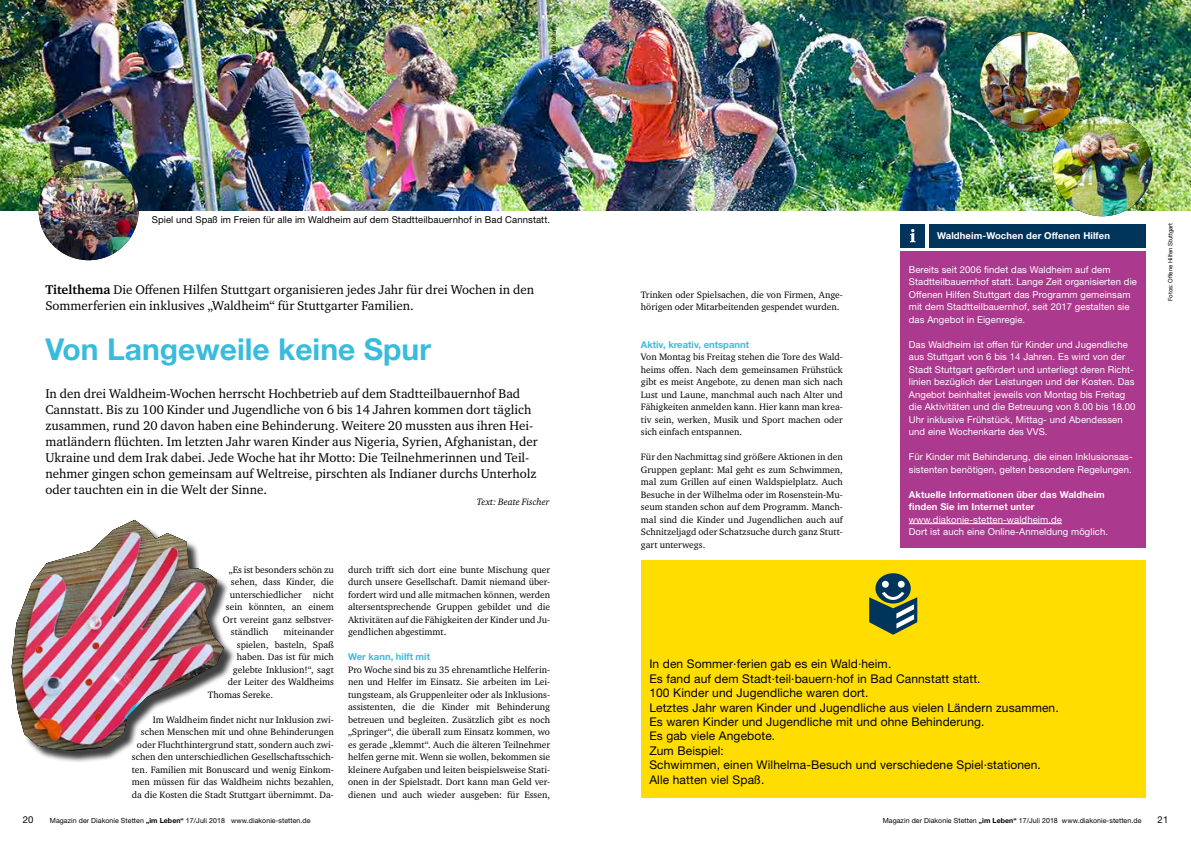
<style>
.page{position:relative;width:1191px;height:842px;background:#fff}
.page>*{position:absolute;margin:0;border:0;box-sizing:border-box;transform-origin:0 0}
.t1{font:700 30px "Helvetica Neue";color:#39bcdc}
.t2{font:13px/16px "Charter ITC Std";color:#000}
.t3{font:12px/14.4px "Helvetica Neue LT Std";letter-spacing:.01em;color:#000}
.t4{font:9.5px/12.5px "Charter ITC Std";color:#000;text-align:justify}
.t5{font:9.5px/12.5px "Helvetica Neue LT Std";letter-spacing:.01em;color:#fff}
.t6{font:700 9.5px/12.5px "Helvetica Neue LT Std";letter-spacing:.01em;color:#fff}
.t7{font:9.5px "Helvetica Neue LT Std";letter-spacing:.01em;color:#000}
.t8{font:700 9.5px "Helvetica Neue LT Std";color:#39bcdc}
.t9{font:italic 9.5px "Charter ITC Std";color:#000}
.t10{font:7px "Helvetica Neue LT Std";letter-spacing:.01em;color:#000}
.t11{font:6px "Helvetica Neue LT Std";color:#000}
.s1{font-weight:700}
</style>
<div class="page">
<div style="left:900px;top:251px;width:245px;height:297px;background:#ab398d"></div>
<hr style="left:909px;top:523px;width:153px;height:1px;background:#fff">
<div style="left:900px;top:224px;width:25px;height:24px;background:#00355b"></div>
<svg style="left:910px;top:229px;width:5px;height:13px"></svg>
<div style="left:928px;top:224px;width:217px;height:24px;background:#00355b"></div>
<img style="left:0;top:0;width:1191px;height:210px">
<div style="left:641px;top:560px;width:504px;height:238px;background:#fd0"></div>
<div style="left:875px;top:573px;width:35px;height:30px;background:#00355b;border-radius:50%"></div>
<div style="left:882px;top:581px;width:6px;height:7px;background:#fff;border-radius:50%"></div>
<div style="left:897px;top:581px;width:7px;height:7px;background:#fff;border-radius:50%"></div>
<svg style="left:869px;top:588px;width:48px;height:47px"></svg>
<img style="left:1052px;top:116px;width:100px;height:100px;border-radius:50px">
<img style="left:980px;top:32px;width:100px;height:100px;border-radius:50px">
<div style="left:14px;top:522px;width:221px;height:241px;background:#000;opacity:.75"></div>
<img style="left:12px;top:520px;width:212px;height:231px">
<img style="left:39px;top:160px;width:100px;height:100px;border-radius:50px">
<p class="t11" style="left:550px;top:83px;width:62px;rotate:-90deg">Foto: Hannah Kaltarar</p>
<p class="t7" style="left:152px;top:214px;width:400px">Spiel und Spaß im Freien für alle im Waldheim auf dem Stadtteilbauernhof in Bad Cannstatt.</p>
<h2 class="t2" style="left:45px;top:281px;width:490px"><span class="s1">Titelthema</span> Die Offenen Hilfen Stuttgart organisieren jedes Jahr für drei Wochen in den<br>Sommerferien ein inklusives „Waldheim“ für Stuttgarter Familien.</h2>
<h1 class="t1" style="left:45px;top:331px;width:387px">Von Langeweile keine Spur</h1>
<p class="t2" style="left:45px;top:385px;width:494px">In den drei Waldheim-Wochen herrscht Hochbetrieb auf dem Stadtteilbauernhof Bad Cannstatt. Bis zu 100 Kinder und Jugendliche von 6 bis 14 Jahren kommen dort täglich zusammen, rund 20 davon haben eine Behinderung. Weitere 20 mussten aus ihren Hei&shy;matländern flüchten. Im letzten Jahr waren Kinder aus Nigeria, Syrien, Afghanistan, der Ukraine und dem Irak dabei. Jede Woche hat ihr Motto: Die Teilnehmerinnen und Teil&shy;nehmer gingen schon gemeinsam auf Weltreise, pirschten als Indianer durchs Unterholz oder tauchten ein in die Welt der Sinne.</p>
<p class="t9" style="left:477px;top:496px;width:74px">Text: Beate Fischer</p>
<p class="t4" style="left:229px;top:563px;width:107px">„Es ist besonders schön zu</p>
<p class="t4" style="left:231px;top:576px;width:105px">sehen, dass Kinder, die</p>
<p class="t4" style="left:230px;top:588px;width:106px">unterschiedlicher nicht</p>
<p class="t4" style="left:226px;top:601px;width:109px">sein könnten, an einem</p>
<p class="t4" style="left:223px;top:613px;width:112px">Ort vereint ganz selbstver-</p>
<p class="t4" style="left:231px;top:626px;width:39px">ständlich</p>
<p class="t4" style="left:283px;top:626px;width:52px">miteinander</p>
<p class="t4" style="left:237px;top:638px;width:99px">spielen, basteln, Spaß</p>
<p class="t4" style="left:237px;top:651px;width:99px">haben. Das ist für mich</p>
<p class="t4" style="left:233px;top:663px;width:103px">gelebte Inklusion!“, sagt</p>
<p class="t4" style="left:228px;top:676px;width:108px">der Leiter des Waldheims</p>
<p class="t4" style="left:208px;top:688px;width:67px">Thomas Sereke.</p>
<p class="t4" style="left:132px;top:713px;width:204px;text-align:right">Im Waldheim findet nicht nur Inklusion zwi&shy;schen Menschen mit und ohne Behinderungen oder Fluchthintergrund statt, sondern auch zwi&shy;schen den unterschiedlichen Gesellschaftsschich&shy;ten. Familien mit Bonuscard und wenig Einkom&shy;men müssen für das Waldheim nichts bezahlen, da die Kosten die Stadt Stuttgart übernimmt. Da-</p>
<p class="t4" style="left:348px;top:563px;width:203px">durch trifft sich dort eine bunte Mischung quer durch unsere Gesellschaft. Damit niemand über&shy;fordert wird und alle mitmachen können, werden altersentsprechende Gruppen gebildet und die Aktivitäten auf die Fähigkeiten der Kinder und Ju&shy;gendlichen abgestimmt.</p>
<p class="t8" style="left:348px;top:651px;width:83px">Wer kann, hilft mit</p>
<p class="t4" style="left:348px;top:663px;width:203px">Pro Woche sind bis zu 35 ehrenamtliche Helferin&shy;nen und Helfer im Einsatz. Sie arbeiten im Lei&shy;tungsteam, als Gruppenleiter oder als Inklusions&shy;assistenten, die die Kinder mit Behinderung betreuen und begleiten. Zusätzlich gibt es noch „Springer“, die überall zum Einsatz kommen, wo es gerade „klemmt“. Auch die älteren Teilnehmer helfen gerne mit. Wenn sie wollen, bekommen sie kleinere Aufgaben und leiten beispielsweise Stati&shy;onen in der Spielstadt. Dort kann man Geld ver&shy;dienen und auch wieder ausgeben: für Essen,</p>
<p class="t4" style="left:641px;top:288px;width:203px">Trinken oder Spielsachen, die von Firmen, Ange&shy;hörigen oder Mitarbeitenden gespendet wurden.</p>
<p class="t8" style="left:641px;top:338px;width:110px">Aktiv, kreativ, entspannt</p>
<p class="t4" style="left:641px;top:351px;width:203px">Von Montag bis Freitag stehen die Tore des Wald&shy;heims offen. Nach dem gemeinsamen Frühstück gibt es meist Angebote, zu denen man sich nach Lust und Laune, manchmal auch nach Alter und Fähigkeiten anmelden kann. Hier kann man krea&shy;tiv sein, werken, Musik und Sport machen oder sich einfach entspannen.</p>
<p class="t4" style="left:641px;top:451px;width:203px">Für den Nachmittag sind größere Aktionen in den Gruppen geplant: Mal geht es zum Schwimmen, mal zum Grillen auf einen Waldspielplatz. Auch Besuche in der Wilhelma oder im Rosenstein-Mu&shy;seum standen schon auf dem Programm. Manch&shy;mal sind die Kinder und Jugendlichen auch auf Schnitzeljagd oder Schatzsuche durch ganz Stutt&shy;gart unterwegs.</p>
<p class="t6" style="left:937px;top:229px;width:174px">Waldheim-Wochen der Offenen Hilfen</p>
<p class="t5" style="left:909px;top:263px;width:230px">Bereits seit 2006 findet das Waldheim auf dem Stadtteilbauernhof statt. Lange Zeit organisierten die Offenen Hilfen Stuttgart das Programm gemeinsam mit dem Stadtteilbauernhof, seit 2017 gestalten sie das Angebot in Eigenregie.</p>
<p class="t5" style="left:909px;top:338px;width:228px">Das Waldheim ist offen für Kinder und Jugendliche aus Stuttgart von 6 bis 14 Jahren. Es wird von der Stadt Stuttgart gefördert und unterliegt deren Richt&shy;linien bezüglich der Leistungen und der Kosten. Das Angebot beinhaltet jeweils von Montag bis Freitag die Aktivitäten und die Betreuung von 8.00 bis 18.00<br>Uhr inklusive Frühstück, Mittag- und Abendessen und eine Wochenkarte des VVS.</p>
<p class="t5" style="left:909px;top:450px;width:225px">Für Kinder mit Behinderung, die einen Inklusionsas&shy;sistenten benötigen, gelten besondere Regelungen.</p>
<p class="t6" style="left:909px;top:488px;width:197px">Aktuelle Informationen über das Waldheim finden Sie im Internet unter</p>
<p class="t5" style="left:909px;top:513px;width:201px">www.diakonie-stetten-waldheim.de<br>Dort ist auch eine Online-Anmeldung möglich.</p>
<p class="t11" style="left:1166px;top:301px;width:80px;rotate:-90deg">Fotos: Offene Hilfen Stuttgart</p>
<p class="t3" style="left:649px;top:657px;width:411px">In den Sommer·ferien gab es ein Wald·heim.<br>Es fand auf dem Stadt·teil·bauern·hof in Bad Cannstatt statt.<br>100 Kinder und Jugendliche waren dort.<br>Letztes Jahr waren Kinder und Jugendliche aus vielen Ländern zusammen.<br>Es waren Kinder und Jugendliche mit und ohne Behinderung.<br>Es gab viele Angebote.<br>Zum Beispiel:<br>Schwimmen, einen Wilhelma-Besuch und verschiedene Spiel·stationen.<br>Alle hatten viel Spaß.</p>
<p class="t7" style="left:23px;top:814px;width:12px">20</p>
<p class="t10" style="left:50px;top:816px;width:262px">Magazin der Diakonie Stetten <span class="s1">„im Leben“</span> 17/Juli 2018 www.diakonie-stetten.de</p>
<p class="t10" style="left:882px;top:816px;width:260px">Magazin der Diakonie Stetten <span class="s1">„im Leben“</span> 17/Juli 2018 www.diakonie-stetten.de</p>
<p class="t7" style="left:1157px;top:814px;width:12px">21</p>
</div>
